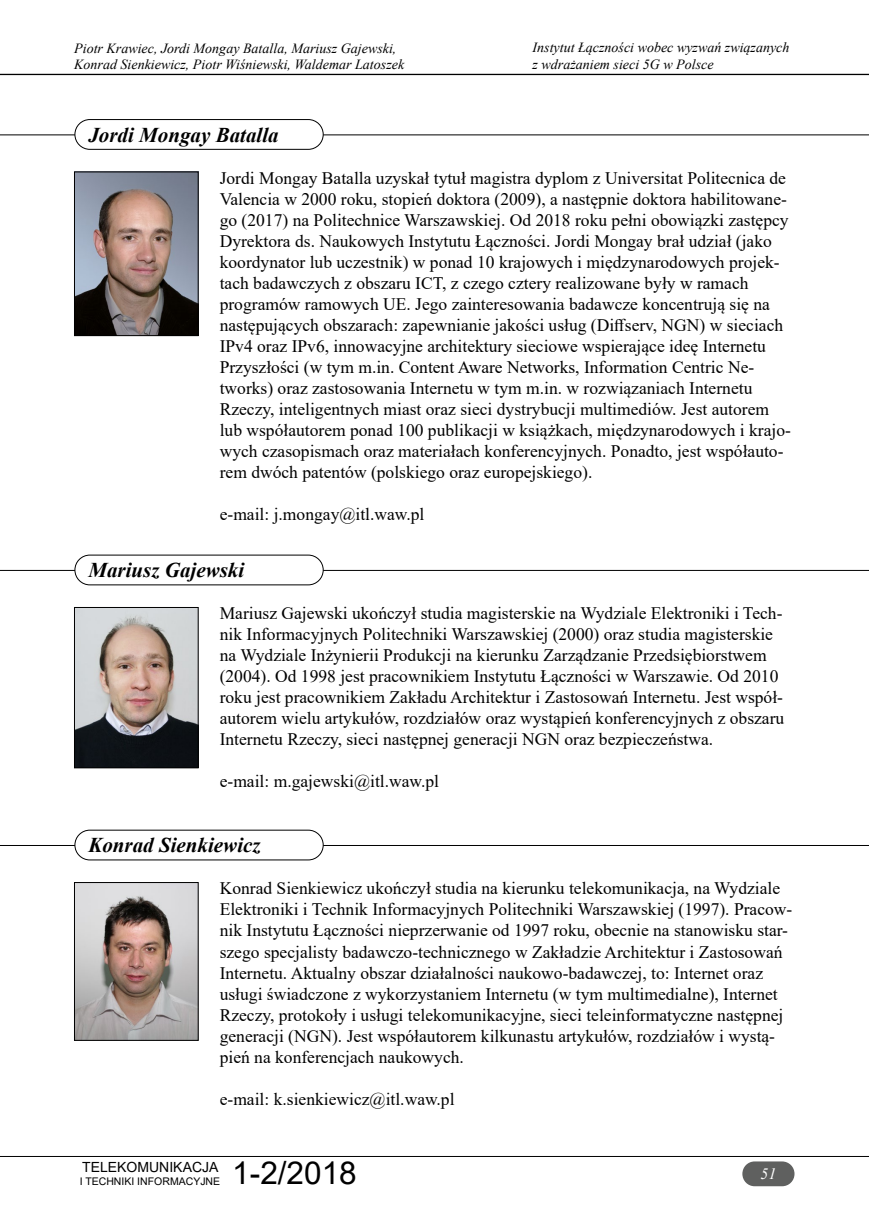
<style>
.page{position:relative;width:869px;height:1221px;background:#fff}
.page>*{position:absolute;margin:0;border:0;box-sizing:border-box;transform-origin:0 0}
.t1{font:31.5px "Arial";color:#000}
.t2{font:italic 700 21px "Times New Roman";color:#000}
.t3{font:17.5px/21px "Times New Roman";color:#000}
.t4{font:italic 15.75px "Times New Roman";color:#fff}
.t5{font:italic 14px/16.8px "Times New Roman";color:#000}
.t6{font:14px "Arial";color:#000}
.t7{font:10.5px "Arial";color:#000}
</style>
<div class="page">
<hr style="left:0;top:74px;width:868px;height:1px;background:#000">
<hr style="left:0;top:1155px;width:868px;height:1px;background:#000">
<svg style="left:742px;top:1161px;width:52px;height:25px"></svg>
<hr style="left:0;top:134px;width:868px;height:1px;background:#000">
<img style="left:76px;top:174px;width:120px;height:160px">
<div style="left:74px;top:172px;width:124px;height:164px;border:1px solid #000"></div>
<div style="left:75px;top:119px;width:248px;height:30px;background:#fff;border-radius:15px"></div>
<div style="left:74px;top:119px;width:249px;height:31px;border:1px solid #000;border-radius:15px"></div>
<hr style="left:0;top:570px;width:868px;height:1px;background:#000">
<hr style="left:0;top:845px;width:868px;height:1px;background:#000">
<img style="left:76px;top:609px;width:120px;height:157px">
<div style="left:74px;top:607px;width:124px;height:161px;border:1px solid #000"></div>
<img style="left:76px;top:884px;width:120px;height:154px">
<div style="left:74px;top:882px;width:124px;height:158px;border:1px solid #000"></div>
<div style="left:75px;top:555px;width:248px;height:30px;background:#fff;border-radius:15px"></div>
<div style="left:74px;top:554px;width:249px;height:31px;border:1px solid #000;border-radius:15px"></div>
<div style="left:75px;top:830px;width:248px;height:29px;background:#fff;border-radius:15px"></div>
<div style="left:74px;top:829px;width:249px;height:31px;border:1px solid #000;border-radius:15px"></div>
<p class="t5" style="left:74px;top:39px;width:331px">Piotr Krawiec, Jordi Mongay Batalla, Mariusz Gajewski,<br>Konrad Sienkiewicz, Piotr Wiśniewski, Waldemar Latoszek</p>
<p class="t5" style="left:532px;top:39px;width:258px">Instytut Łączności wobec wyzwań związanych z wdrażaniem sieci 5G w Polsce</p>
<p class="t2" style="left:88px;top:120px;width:192px">Jordi Mongay Batalla</p>
<p class="t3" style="left:220px;top:167px;width:572px">Jordi Mongay Batalla uzyskał tytuł magistra dyplom z Universitat Politecnica de Valencia w 2000 roku, stopień doktora (2009), a następnie doktora habilitowane&shy;go (2017) na Politechnice Warszawskiej. Od 2018 roku pełni obowiązki zastępcy Dyrektora ds. Naukowych Instytutu Łączności. Jordi Mongay brał udział (jako koordynator lub uczestnik) w ponad 10 krajowych i międzynarodowych projek&shy;tach badawczych z obszaru ICT, z czego cztery realizowane były w ramach programów ramowych UE. Jego zainteresowania badawcze koncentrują się na następujących obszarach: zapewnianie jakości usług (Diffserv, NGN) w sieciach IPv4 oraz IPv6, innowacyjne architektury sieciowe wspierające ideę Internetu Przyszłości (w tym m.in. Content Aware Networks, Information Centric Ne&shy;tworks) oraz zastosowania Internetu w tym m.in. w rozwiązaniach Internetu Rzeczy, inteligentnych miast oraz sieci dystrybucji multimediów. Jest autorem lub współautorem ponad 100 publikacji w książkach, międzynarodowych i krajo&shy;wych czasopismach oraz materiałach konferencyjnych. Ponadto, jest współauto&shy;rem dwóch patentów (polskiego oraz europejskiego).</p>
<p class="t3" style="left:220px;top:503px;width:206px">e-mail: j.mongay@itl.waw.pl</p>
<p class="t2" style="left:88px;top:555px;width:157px">Mariusz Gajewski</p>
<p class="t3" style="left:220px;top:602px;width:566px">Mariusz Gajewski ukończył studia magisterskie na Wydziale Elektroniki i Tech&shy;nik Informacyjnych Politechniki Warszawskiej (2000) oraz studia magisterskie na Wydziale Inżynierii Produkcji na kierunku Zarządzanie Przedsiębiorstwem (2004). Od 1998 jest pracownikiem Instytutu Łączności w Warszawie. Od 2010 roku jest pracownikiem Zakładu Architektur i Zastosowań Internetu. Jest współ&shy;autorem wielu artykułów, rozdziałów oraz wystąpień konferencyjnych z obszaru Internetu Rzeczy, sieci następnej generacji NGN oraz bezpieczeństwa.</p>
<p class="t3" style="left:220px;top:770px;width:221px">e-mail: m.gajewski@itl.waw.pl</p>
<p class="t2" style="left:88px;top:830px;width:174px">Konrad Sienkiewicz</p>
<p class="t3" style="left:220px;top:877px;width:574px">Konrad Sienkiewicz ukończył studia na kierunku telekomunikacja, na Wydziale Elektroniki i Technik Informacyjnych Politechniki Warszawskiej (1997). Pracow&shy;nik Instytutu Łączności nieprzerwanie od 1997 roku, obecnie na stanowisku star&shy;szego specjalisty badawczo-technicznego w Zakładzie Architektur i Zastosowań Internetu. Aktualny obszar działalności naukowo-badawczej, to: Internet oraz usługi świadczone z wykorzystaniem Internetu (w tym multimedialne), Internet Rzeczy, protokoły i usługi telekomunikacyjne, sieci teleinformatyczne następnej generacji (NGN). Jest współautorem kilkunastu artykułów, rozdziałów i wystą&shy;pień na konferencjach naukowych.</p>
<p class="t3" style="left:220px;top:1087px;width:236px">e-mail: k.sienkiewicz@itl.waw.pl</p>
<p class="t6" style="left:82px;top:1156px;width:138px">TELEKOMUNIKACJA</p>
<p class="t7" style="left:80px;top:1173px;width:142px">I TECHNIKI INFORMACYJNE</p>
<h1 class="t1" style="left:232px;top:1151px;width:126px">1-2/2018</h1>
<p class="t4" style="left:760px;top:1163px;width:17px">51</p>
</div>
